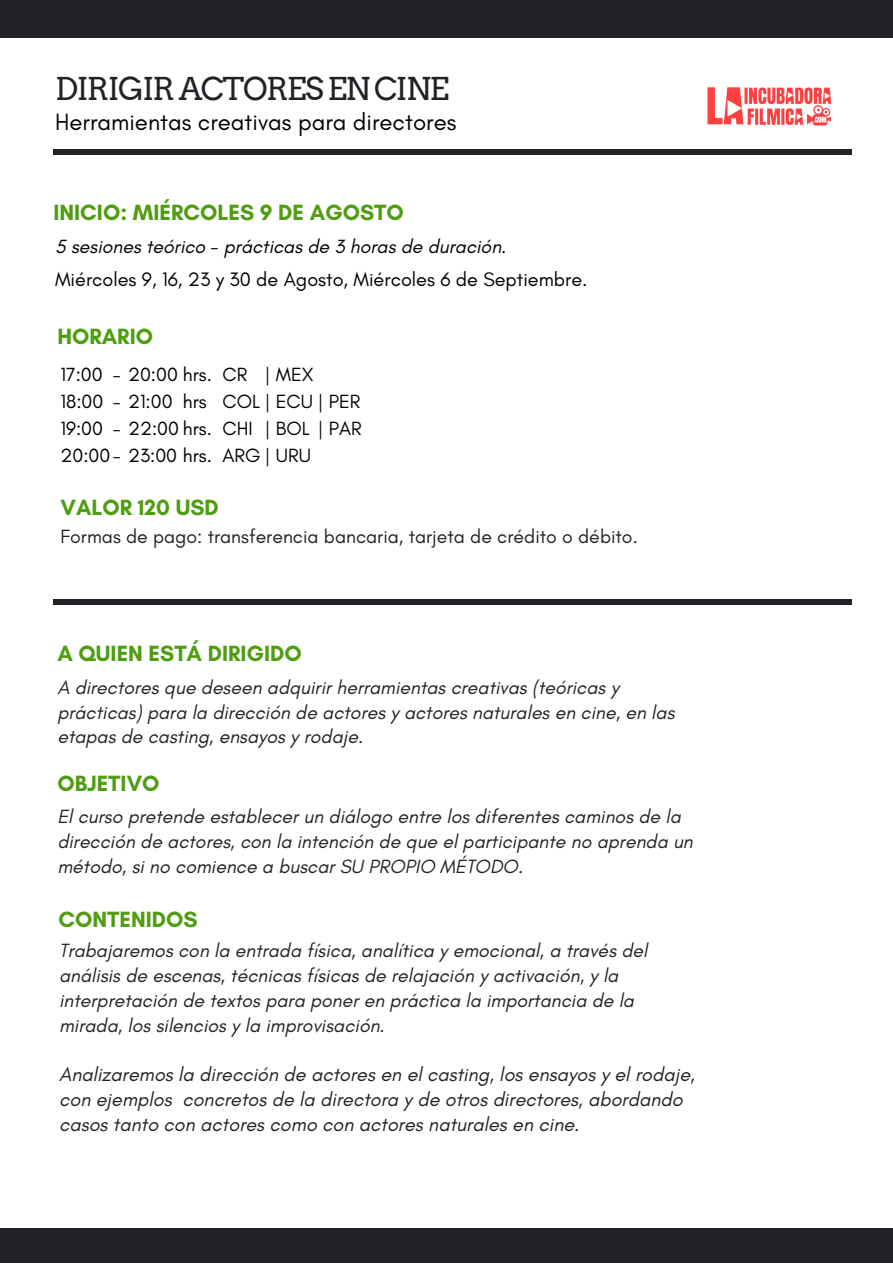
<style>
.page{position:relative;width:893px;height:1264px;background:#fff}
.page>*{position:absolute;margin:0;border:0;box-sizing:border-box;transform-origin:0 0}
.t1{font:31.5px "Arvo";letter-spacing:-.05em;color:#212227}
.t2{font:24px "Glacial Indifference";color:#000}
.t3{font:700 22.5px "Glacial Indifference";color:#4f9d11}
.t4{font:italic 19.8px/24.8px "Glacial Indifference";color:#212227}
.t5{font:19.8px "Glacial Indifference";color:#000}
.t6{font:italic 19.5px/24.8px "Glacial Indifference";color:#212227}
.t7{font:19.5px "Glacial Indifference";color:#000}
.t8{font:19.5px "Glacial Indifference";color:#212227}
.t9{font:italic 19.5px "Glacial Indifference";color:#000}
</style>
<div class="page">
<div style="left:53px;top:149px;width:798px;height:6px;background:#212227"></div>
<div style="left:53px;top:599px;width:798px;height:5px;background:#212227"></div>
<div style="left:0;top:1227px;width:892px;height:35px;background:#212227"></div>
<div style="left:0;top:0;width:892px;height:38px;background:#212227"></div>
<img style="left:707px;top:87px;width:125px;height:39px">
<p class="t1" style="left:55px;top:70px;width:395px">DIRIGIR ACTORES EN CINE</p>
<p class="t2" style="left:55px;top:107px;width:403px">Herramientas creativas para directores</p>
<p class="t3" style="left:53px;top:198px;width:352px">INICIO: MIÉRCOLES 9 DE AGOSTO</p>
<p class="t9" style="left:55px;top:234px;width:453px">5 sesiones teórico - prácticas de 3 horas de duración.</p>
<p class="t5" style="left:55px;top:267px;width:534px">Miércoles 9, 16, 23 y 30 de Agosto, Miércoles 6 de Septiembre.</p>
<p class="t3" style="left:57px;top:322px;width:97px">HORARIO</p>
<p class="t7" style="left:60px;top:362px;width:44px">17:00</p>
<p class="t7" style="left:60px;top:389px;width:44px">18:00</p>
<p class="t7" style="left:60px;top:416px;width:44px">19:00</p>
<p class="t7" style="left:60px;top:443px;width:153px">20:00- 23:00 hrs.</p>
<p class="t7" style="left:113px;top:362px;width:101px">- 20:00 hrs.</p>
<p class="t7" style="left:113px;top:389px;width:61px">- 21:00</p>
<p class="t7" style="left:113px;top:416px;width:101px">- 22:00 hrs.</p>
<p class="t7" style="left:183px;top:389px;width:25px">hrs</p>
<p class="t7" style="left:265px;top:363px;width:50px">| MEX</p>
<p class="t7" style="left:265px;top:416px;width:98px">| BOL | PAR</p>
<p class="t7" style="left:222px;top:362px;width:26px">CR</p>
<p class="t7" style="left:222px;top:389px;width:139px">COL | ECU | PER</p>
<p class="t7" style="left:222px;top:416px;width:32px">CHI</p>
<p class="t7" style="left:222px;top:443px;width:90px">ARG | URU</p>
<p class="t3" style="left:60px;top:493px;width:160px">VALOR 120 USD</p>
<p class="t8" style="left:60px;top:524px;width:579px">Formas de pago: transferencia bancaria, tarjeta de crédito o débito.</p>
<p class="t3" style="left:57px;top:639px;width:246px">A QUIEN ESTÁ DIRIGIDO</p>
<p class="t6" style="left:57px;top:674px;width:618px">A directores que deseen adquirir herramientas creativas (teóricas y prácticas) para la dirección de actores y actores naturales en cine, en las etapas de casting, ensayos y rodaje.</p>
<p class="t3" style="left:57px;top:769px;width:104px">OBJETIVO</p>
<p class="t6" style="left:57px;top:804px;width:637px">El curso pretende establecer un diálogo entre los diferentes caminos de la dirección de actores, con la intención de que el participante no aprenda un método, si no comience a buscar SU PROPIO MÉTODO.</p>
<p class="t3" style="left:58px;top:906px;width:141px">CONTENIDOS</p>
<p class="t6" style="left:59px;top:938px;width:589px">Trabajaremos con la entrada física, analítica y emocional, a través del análisis de escenas, técnicas físicas de relajación y activación, y la interpretación de textos para poner en práctica la importancia de la mirada, los silencios y la improvisación.</p>
<p class="t4" style="left:59px;top:1061px;width:637px">Analizaremos la dirección de actores en el casting, los ensayos y el rodaje, con ejemplos concretos de la directora y de otros directores, abordando casos tanto con actores como con actores naturales en cine.</p>
</div>
